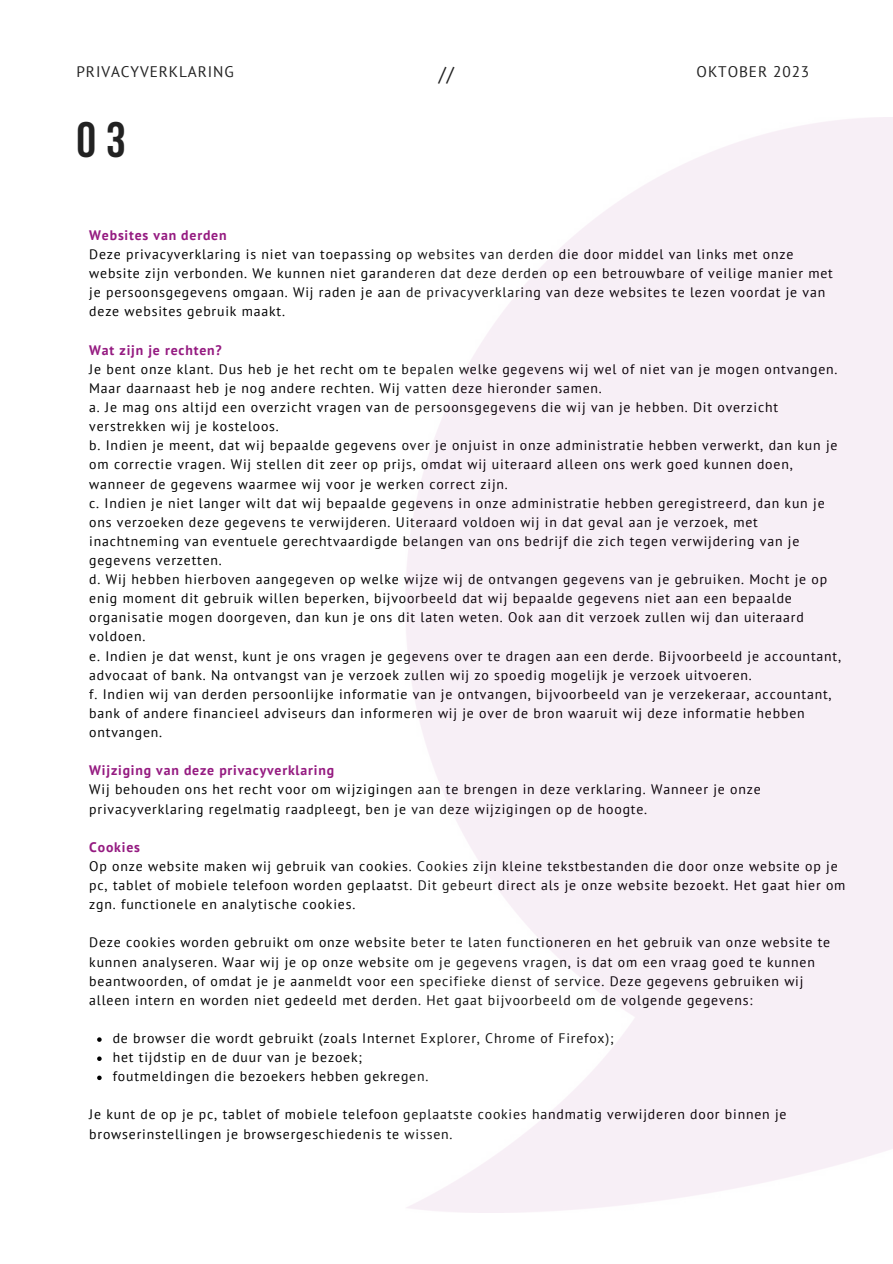
<style>
.page{position:relative;width:893px;height:1264px;background:#fff}
.page>*{position:absolute;margin:0;border:0;box-sizing:border-box;transform-origin:0 0}
.t1{font:700 49.65px "Bebas Neue";color:#222}
.t2{font:19.8px "PT Sans";color:#222}
.t3{font:15.3px "PT Sans";letter-spacing:.06em;color:#222}
.t4{font:13.8px/19px "PT Sans";letter-spacing:.06em;color:#000}
.t5{font:700 13.8px "PT Sans";letter-spacing:.06em;color:#951b81}
</style>
<div class="page">
<svg style="left:97px;top:1037px;width:5px;height:4px"></svg>
<svg style="left:97px;top:1056px;width:5px;height:4px"></svg>
<svg style="left:97px;top:1075px;width:5px;height:5px"></svg>
<p class="t3" style="left:76px;top:61px;width:159px">PRIVACYVERKLARING</p>
<p class="t2" style="left:438px;top:61px;width:17px">//</p>
<p class="t3" style="left:696px;top:61px;width:114px">OKTOBER 2023</p>
<p class="t1" style="left:76px;top:120px;width:51px">03</p>
<p class="t5" style="left:89px;top:226px;width:139px">Websites van derden</p>
<p class="t4" style="left:89px;top:244px;width:745px">Deze privacyverklaring is niet van toepassing op websites van derden die door middel van links met onze website zijn verbonden. We kunnen niet garanderen dat deze derden op een betrouwbare of veilige manier met je persoonsgegevens omgaan. Wij raden je aan de privacyverklaring van deze websites te lezen voordat je van deze websites gebruik maakt.</p>
<p class="t5" style="left:89px;top:340px;width:134px">Wat zijn je rechten?</p>
<p class="t4" style="left:89px;top:359px;width:749px">Je bent onze klant. Dus heb je het recht om te bepalen welke gegevens wij wel of niet van je mogen ontvangen.<br>Maar daarnaast heb je nog andere rechten. Wij vatten deze hieronder samen.</p>
<p class="t4" style="left:89px;top:397px;width:690px">a. Je mag ons altijd een overzicht vragen van de persoonsgegevens die wij van je hebben. Dit overzicht verstrekken wij je kosteloos.</p>
<p class="t4" style="left:89px;top:435px;width:749px">b. Indien je meent, dat wij bepaalde gegevens over je onjuist in onze administratie hebben verwerkt, dan kun je om correctie vragen. Wij stellen dit zeer op prijs, omdat wij uiteraard alleen ons werk goed kunnen doen, wanneer de gegevens waarmee wij voor je werken correct zijn.</p>
<p class="t4" style="left:89px;top:493px;width:736px">c. Indien je niet langer wilt dat wij bepaalde gegevens in onze administratie hebben geregistreerd, dan kun je ons verzoeken deze gegevens te verwijderen. Uiteraard voldoen wij in dat geval aan je verzoek, met inachtneming van eventuele gerechtvaardigde belangen van ons bedrijf die zich tegen verwijdering van je gegevens verzetten.</p>
<p class="t4" style="left:89px;top:569px;width:739px">d. Wij hebben hierboven aangegeven op welke wijze wij de ontvangen gegevens van je gebruiken. Mocht je op enig moment dit gebruik willen beperken, bijvoorbeeld dat wij bepaalde gegevens niet aan een bepaalde organisatie mogen doorgeven, dan kun je ons dit laten weten. Ook aan dit verzoek zullen wij dan uiteraard voldoen.</p>
<p class="t4" style="left:89px;top:646px;width:753px">e. Indien je dat wenst, kunt je ons vragen je gegevens over te dragen aan een derde. Bijvoorbeeld je accountant, advocaat of bank. Na ontvangst van je verzoek zullen wij zo spoedig mogelijk je verzoek uitvoeren.</p>
<p class="t4" style="left:89px;top:684px;width:743px">f. Indien wij van derden persoonlijke informatie van je ontvangen, bijvoorbeeld van je verzekeraar, accountant, bank of andere financieel adviseurs dan informeren wij je over de bron waaruit wij deze informatie hebben ontvangen.</p>
<p class="t5" style="left:89px;top:761px;width:246px">Wijziging van deze privacyverklaring</p>
<p class="t4" style="left:89px;top:779px;width:673px">Wij behouden ons het recht voor om wijzigingen aan te brengen in deze verklaring. Wanneer je onze privacyverklaring regelmatig raadpleegt, ben je van deze wijzigingen op de hoogte.</p>
<p class="t5" style="left:89px;top:837px;width:52px">Cookies</p>
<p class="t4" style="left:89px;top:856px;width:757px">Op onze website maken wij gebruik van cookies. Cookies zijn kleine tekstbestanden die door onze website op je pc, tablet of mobiele telefoon worden geplaatst. Dit gebeurt direct als je onze website bezoekt. Het gaat hier om zgn. functionele en analytische cookies.</p>
<p class="t4" style="left:89px;top:932px;width:742px">Deze cookies worden gebruikt om onze website beter te laten functioneren en het gebruik van onze website te kunnen analyseren. Waar wij je op onze website om je gegevens vragen, is dat om een vraag goed te kunnen beantwoorden, of omdat je je aanmeldt voor een specifieke dienst of service. Deze gegevens gebruiken wij alleen intern en worden niet gedeeld met derden. Het gaat bijvoorbeeld om de volgende gegevens:</p>
<p class="t4" style="left:113px;top:1028px;width:502px">de browser die wordt gebruikt (zoals Internet Explorer, Chrome of Firefox);</p>
<p class="t4" style="left:113px;top:1047px;width:251px">het tijdstip en de duur van je bezoek;</p>
<p class="t4" style="left:113px;top:1066px;width:317px">foutmeldingen die bezoekers hebben gekregen.</p>
<p class="t4" style="left:89px;top:1104px;width:698px">Je kunt de op je pc, tablet of mobiele telefoon geplaatste cookies handmatig verwijderen door binnen je browserinstellingen je browsergeschiedenis te wissen.</p>
</div>
